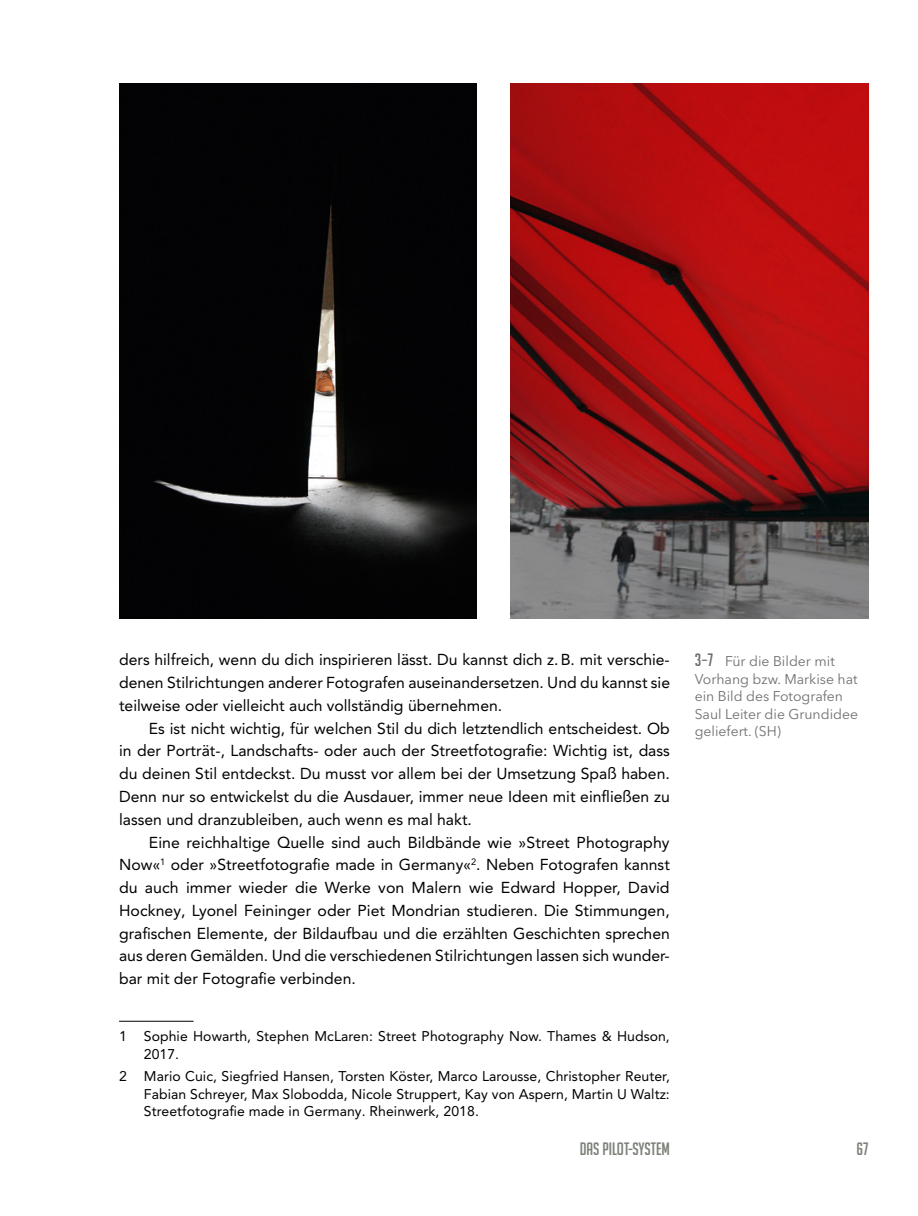
<style>
.page{position:relative;width:918px;height:1216px;background:#fff}
.page>*{position:absolute;margin:0;border:0;box-sizing:border-box;transform-origin:0 0}
.t1{font:17.5px "Big Noodle Titling";color:#7c8279}
.Standard_Folge{font:15.75px/22.8px "Avenir LT Pro";color:#000;text-align:justify}
.Fußnote{font:14px/17.5px "Avenir LT Pro";letter-spacing:.005em;color:#000}
.BU_Marginal_grau{font:14px/17.5px "Avenir Next LT Pro";color:#6f6f6e}
.s1{font-family:"Big Noodle Titling";font-size:17.5px}
</style>
<div class="page">
<hr style="left:119px;top:1020px;width:74px;height:1px;background:#000">
<img style="left:119px;top:84px;width:358px;height:534px">
<img style="left:510px;top:84px;width:358px;height:534px">
<p class="Standard_Folge" style="left:119px;top:648px;width:552px">ders hilfreich, wenn du dich inspirieren lässt. Du kannst dich z.B. mit verschie&shy;denen Stilrichtungen anderer Fotografen auseinandersetzen. Und du kannst sie teilweise oder vielleicht auch vollständig übernehmen.</p>
<p class="Standard_Folge" style="left:119px;top:716px;width:552px;text-indent:30px">Es ist nicht wichtig, für welchen Stil du dich letztendlich entscheidest. Ob in der Porträt-, Landschafts- oder auch der Streetfotografie: Wichtig ist, dass du deinen Stil entdeckst. Du musst vor allem bei der Umsetzung Spaß haben.<br>Denn nur so entwickelst du die Ausdauer, immer neue Ideen mit einfließen zu lassen und dranzubleiben, auch wenn es mal hakt.</p>
<p class="Standard_Folge" style="left:119px;top:830px;width:552px;text-indent:30px">Eine reichhaltige Quelle sind auch Bildbände wie »Street Photography Now«<sup>1</sup> oder »Streetfotografie made in Germany«<sup>2</sup>. Neben Fotografen kannst du auch immer wieder die Werke von Malern wie Edward Hopper, David Hockney, Lyonel Feininger oder Piet Mondrian studieren. Die Stimmungen, grafischen Elemente, der Bildaufbau und die erzählten Geschichten sprechen aus deren Gemälden. Und die verschiedenen Stilrichtungen lassen sich wunder&shy;bar mit der Fotografie verbinden.</p>
<p class="Fußnote" style="left:144px;top:1027px;width:527px;text-indent:-25px">1 Sophie Howarth, Stephen McLaren: Street Photography Now. Thames &amp; Hudson,<br>2017.</p>
<p class="Fußnote" style="left:144px;top:1067px;width:527px;text-align:justify;text-indent:-25px">2 Mario Cuic, Siegfried Hansen, Torsten Köster, Marco Larousse, Christopher Reuter, Fabian Schreyer, Max Slobodda, Nicole Struppert, Kay von Aspern, Martin U Waltz:<br>Streetfotografie made in Germany. Rheinwerk, 2018.</p>
<p class="BU_Marginal_grau" style="left:694px;top:652px;width:165px"><span class="s1">3–7</span> Für die Bilder mit<br>Vorhang bzw. Markise hat ein Bild des Fotografen<br>Saul Leiter die Grundidee geliefert. (SH)</p>
<p class="t1" style="left:580px;top:1139px;width:92px">DAS PILOT-SYSTEM</p>
<p class="t1" style="left:856px;top:1139px;width:14px">67</p>
</div>
